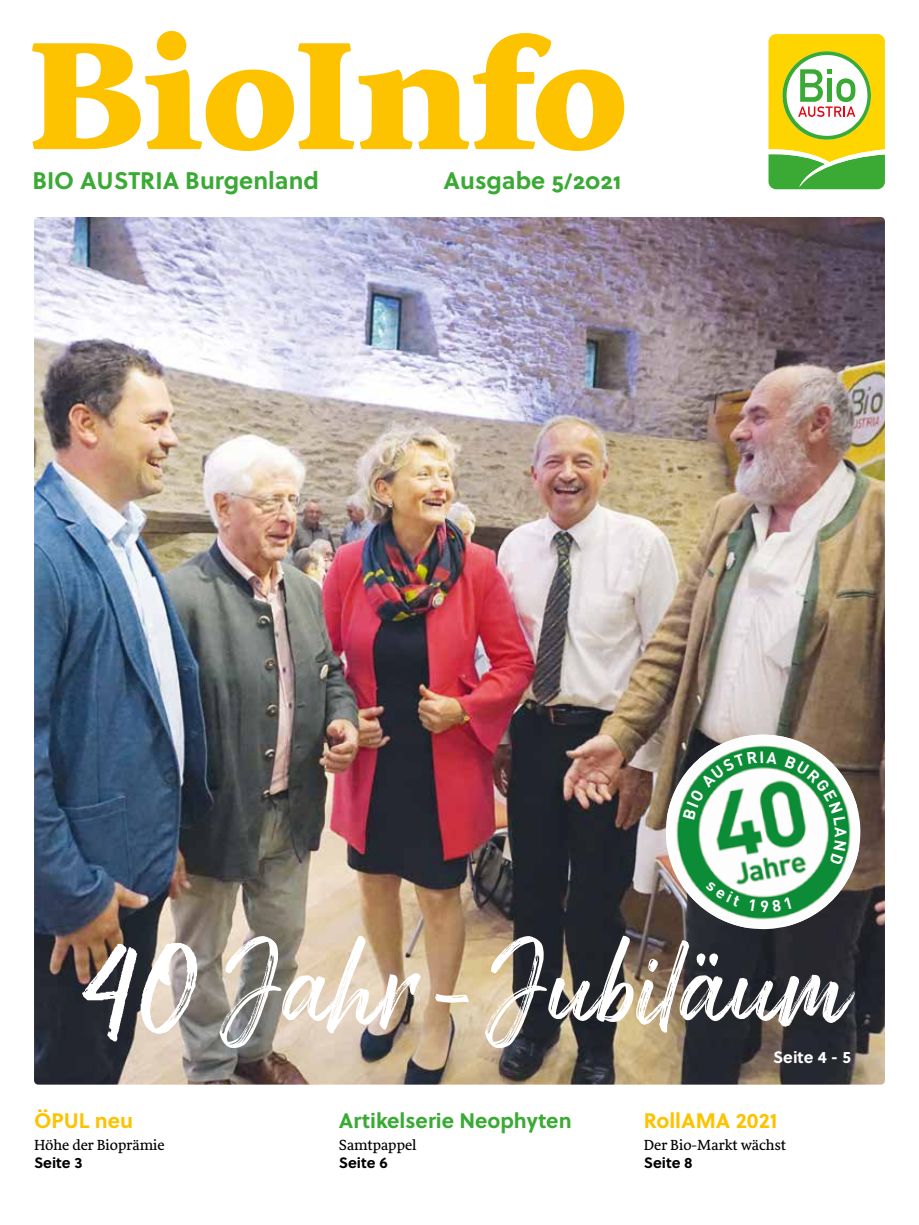
<style>
.page{position:relative;width:919px;height:1225px;background:#fff}
.page>*{position:absolute;margin:0;border:0;box-sizing:border-box;transform-origin:0 0}
.t1{font:157.2px "Sirba Bl";letter-spacing:-.04em;color:#fdc300}
.t2{font:106.5px "Arsilon";color:#fff}
.t3{font:700 24px "Soleil";color:#3aaa35}
.t4{font:700 21px "Soleil";color:#3aaa35}
.t5{font:700 21px "Soleil";color:#fdc300}
.t6{font:700 16.5px "Soleil";color:#fff}
.t7{font:700 16.2px "DIN";color:#fff}
.t8{font:15px "Sirba";color:#000}
.t9{font:700 15px "Soleil";color:#000}
</style>
<div class="page">
<img style="left:34px;top:217px;width:850px;height:867px">
<svg style="left:768px;top:34px;width:116px;height:155px"></svg>
<svg style="left:663px;top:732px;width:200px;height:199px"></svg>
<h1 class="t1" style="left:26px;top:-37px;width:605px">BioInfo</h1>
<h3 class="t3" style="left:32px;top:165px;width:288px">BIO AUSTRIA Burgenland</h3>
<h3 class="t3" style="left:443px;top:165px;width:179px">Ausgabe 5/2021</h3>
<p class="t7" style="left:759px;top:746px;width:7px">I</p>
<h2 class="t2" style="left:84px;top:921px;width:768px">40 Jahr-Jubiläum</h2>
<p class="t6" style="left:773px;top:1046px;width:79px">Seite 4 - 5</p>
<h3 class="t5" style="left:34px;top:1107px;width:101px">ÖPUL neu</h3>
<p class="t8" style="left:34px;top:1134px;width:132px">Höhe der Bioprämie</p>
<p class="t9" style="left:34px;top:1153px;width:50px">Seite 3</p>
<h3 class="t4" style="left:339px;top:1107px;width:234px">Artikelserie Neophyten</h3>
<p class="t8" style="left:339px;top:1134px;width:79px">Samtpappel</p>
<p class="t9" style="left:339px;top:1153px;width:50px">Seite 6</p>
<h3 class="t5" style="left:643px;top:1107px;width:135px">RollAMA 2021</h3>
<p class="t8" style="left:643px;top:1134px;width:144px">Der Bio-Markt wächst</p>
<p class="t9" style="left:643px;top:1153px;width:50px">Seite 8</p>
</div>
